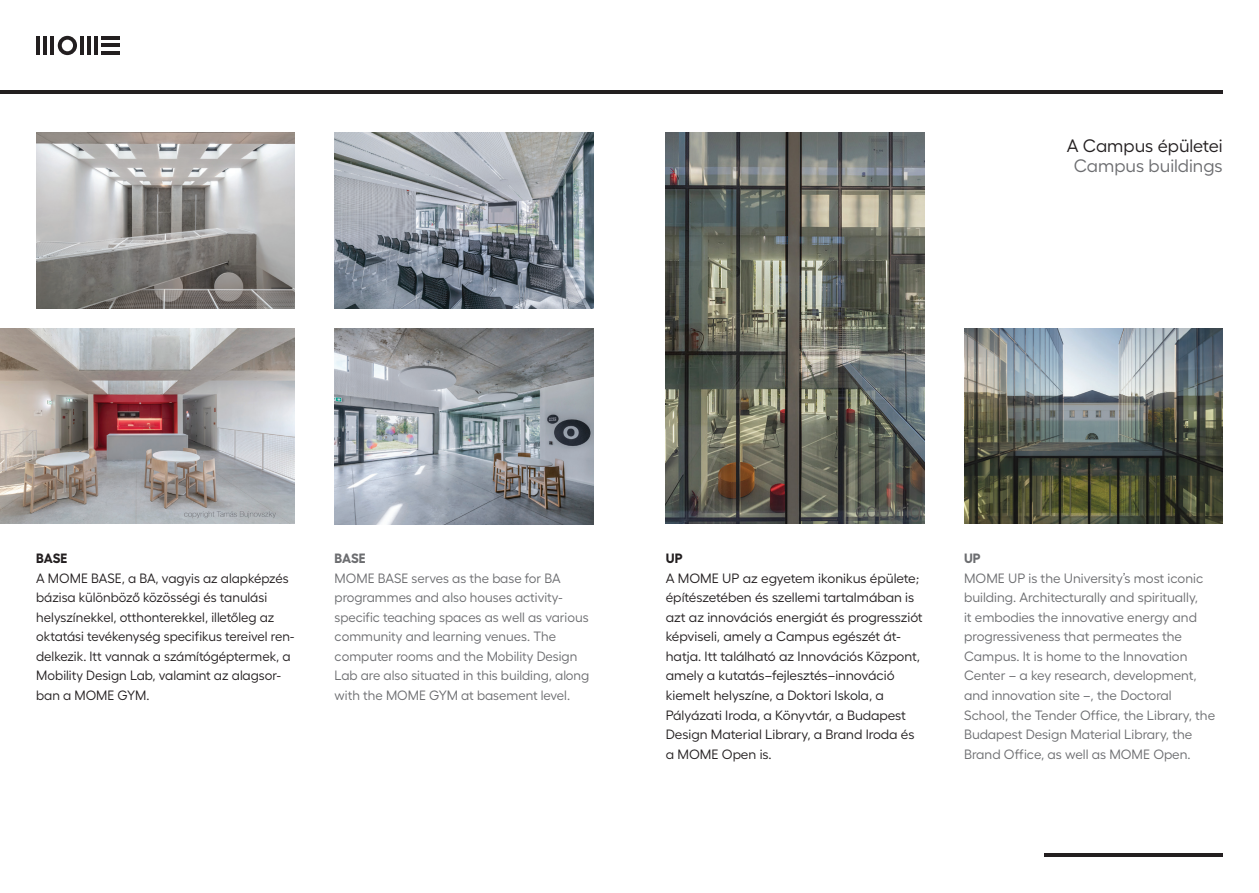
<style>
.page{position:relative;width:1259px;height:893px;background:#fff}
.page>*{position:absolute;margin:0;border:0;box-sizing:border-box;transform-origin:0 0}
.t1{font:18px "Fellix";color:#231f20}
.t2{font:18px "Fellix";color:#6c6d70}
.t3{font:13.5px/19.5px "Fellix";color:#231f20}
.t4{font:13.5px/19.5px "Fellix";color:#6c6d70}
.t5{font:700 13.5px "Fellix";color:#231f20}
.t6{font:700 13.5px "Fellix";color:#6c6d70}
</style>
<div class="page">
<hr style="left:1044px;top:853px;width:178px;height:4px;background:#231f20">
<hr style="left:102px;top:51px;width:18px;height:4px;background:#231f20">
<hr style="left:36px;top:36px;width:4px;height:18px;background:#231f20">
<hr style="left:51px;top:36px;width:3px;height:18px;background:#231f20">
<hr style="left:43px;top:36px;width:4px;height:18px;background:#231f20">
<hr style="left:80px;top:36px;width:4px;height:19px;background:#231f20">
<hr style="left:94px;top:36px;width:4px;height:19px;background:#231f20">
<hr style="left:87px;top:36px;width:4px;height:19px;background:#231f20">
<hr style="left:102px;top:44px;width:18px;height:3px;background:#231f20">
<hr style="left:102px;top:36px;width:18px;height:4px;background:#231f20">
<svg style="left:58px;top:36px;width:19px;height:19px"></svg>
<hr style="left:0;top:90px;width:1222px;height:4px;background:#231f20">
<img style="left:0;top:328px;width:295px;height:196px">
<img style="left:335px;top:133px;width:258px;height:176px">
<img style="left:36px;top:133px;width:259px;height:176px">
<img style="left:335px;top:328px;width:258px;height:197px">
<img style="left:666px;top:133px;width:258px;height:391px">
<img style="left:964px;top:328px;width:258px;height:196px">
<h1 class="t1" style="left:1066px;top:132px;width:157px">A Campus épületei</h1>
<h1 class="t2" style="left:1073px;top:152px;width:150px">Campus buildings</h1>
<p class="t5" style="left:36px;top:547px;width:33px">BASE</p>
<p class="t3" style="left:36px;top:567px;width:259px">A MOME BASE, a BA, vagyis az alapképzés bázisa különböző közösségi és tanulási helyszínekkel, otthonterekkel, illetőleg az oktatási tevékenység specifikus tereivel ren&shy;delkezik. Itt vannak a számítógéptermek, a Mobility Design Lab, valamint az alagsor&shy;ban a MOME GYM.</p>
<p class="t6" style="left:335px;top:547px;width:33px">BASE</p>
<p class="t4" style="left:335px;top:567px;width:256px">MOME BASE serves as the base for BA programmes and also houses activity&shy;specific teaching spaces as well as various community and learning venues. The computer rooms and the Mobility Design Lab are also situated in this building, along with the MOME GYM at basement level.</p>
<p class="t5" style="left:666px;top:547px;width:18px">UP</p>
<p class="t3" style="left:666px;top:567px;width:258px">A MOME UP az egyetem ikonikus épülete; építészetében és szellemi tartalmában is azt az innovációs energiát és progressziót képviseli, amely a Campus egészét át&shy;hatja. Itt található az Innovációs Központ, amely a kutatás–fejlesztés–innováció kiemelt helyszíne, a Doktori Iskola, a Pályázati Iroda, a Könyvtár, a Budapest Design Material Library, a Brand Iroda és a MOME Open is.</p>
<p class="t6" style="left:964px;top:547px;width:18px">UP</p>
<p class="t4" style="left:964px;top:567px;width:253px">MOME UP is the University’s most iconic building. Architecturally and spiritually,<br>it embodies the innovative energy and progressiveness that permeates the Campus. It is home to the Innovation Center – a key research, development, and innovation site –, the Doctoral School, the Tender Office, the Library, the Budapest Design Material Library, the Brand Office, as well as MOME Open.</p>
</div>
